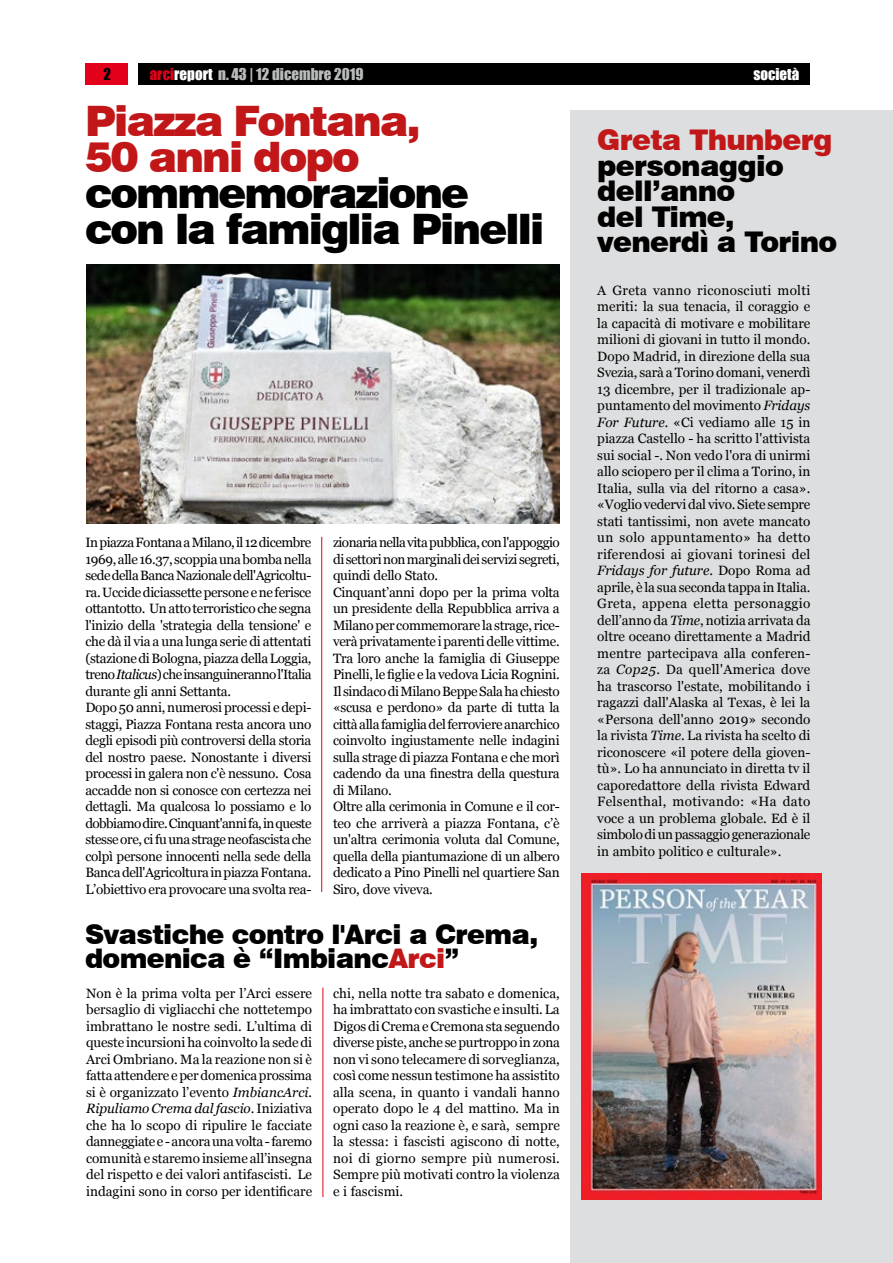
<style>
.page{position:relative;width:893px;height:1263px;background:#fff}
.page>*{position:absolute;margin:0;border:0;box-sizing:border-box;transform-origin:0 0}
.t1{font:900 42px/36px "Swiss 721 BT";letter-spacing:-.045em;color:#000}
.t2{font:900 42px/36px "Swiss 721 BT";letter-spacing:-.045em;color:#c11718}
.t3{font:900 28.5px/25.5px "Swiss 721 BT";letter-spacing:-.025em;color:#000}
.t4{font:900 28.5px "Swiss 721 BT";letter-spacing:-.025em;color:#c11718}
.t5{font:900 27px/24px "Swiss 721 BT";letter-spacing:-.025em;color:#000}
.t6{font:15px "Impact";color:#b9bbbc}
.t7{font:15px "Impact";color:#fff}
.t8{font:15px "Impact";color:#000}
.t9{font:13.5px/16.5px "Georgia";letter-spacing:-.02em;color:#000;text-align:justify}
.s1{color:#e2001a}
.s2{color:#fff}
.s3{font-style:italic}
.s4{color:#c11718}
</style>
<div class="page">
<div style="left:85px;top:64px;width:43px;height:21px;background:#e2001a"></div>
<div style="left:138px;top:64px;width:672px;height:21px;background:#000"></div>
<div style="left:570px;top:111px;width:323px;height:1152px;background:#dddedf"></div>
<hr style="left:321px;top:537px;width:1px;height:355px;background:#e2001a">
<hr style="left:323px;top:988px;width:1px;height:209px;background:#e2001a">
<img style="left:86px;top:264px;width:474px;height:259px">
<img style="left:581px;top:874px;width:241px;height:325px">
<p class="t8" style="left:104px;top:62px;width:9px">2</p>
<p class="t6" style="left:150px;top:62px;width:215px"><span class="s1">arci</span><span class="s2">report</span> n. 43 | 12 dicembre 2019</p>
<p class="t7" style="left:753px;top:62px;width:48px">società</p>
<h1 class="t2" style="left:85px;top:103px;width:337px">Piazza Fontana,<br>50 anni dopo</h1>
<h1 class="t1" style="left:85px;top:175px;width:461px">commemorazione con la famiglia Pinelli</h1>
<h2 class="t4" style="left:597px;top:123px;width:237px">Greta Thunberg</h2>
<h2 class="t3" style="left:597px;top:153px;width:241px">personaggio dell’anno<br>del Time, venerdì a Torino</h2>
<p class="t9" style="left:597px;top:282px;width:215px">A Greta vanno riconosciuti molti meriti: la sua tenacia, il coraggio e la capacità di motivare e mobilitare milioni di giovani in tutto il mondo.<br>Dopo Madrid, in direzione della sua Svezia, sarà a Torino domani, venerdì 13 dicembre, per il tradizionale ap&shy;puntamento del movimento <span class="s3">Fridays For Future.</span> «Ci vediamo alle 15 in piazza Castello - ha scritto l'attivista sui social -. Non vedo l'ora di unirmi allo sciopero per il clima a Torino, in Italia, sulla via del ritorno a casa». «Voglio vedervi dal vivo. Siete sempre stati tantissimi, non avete mancato un solo appuntamento» ha detto riferendosi ai giovani torinesi del <span class="s3">Fridays for future</span>. Dopo Roma ad aprile, è la sua seconda tappa in Italia.<br>Greta, appena eletta personaggio dell’anno da <span class="s3">Time</span>, notizia arrivata da oltre oceano direttamente a Madrid mentre partecipava alla conferen&shy;za <span class="s3">Cop25</span>. Da quell'America dove ha trascorso l'estate, mobilitando i ragazzi dall'Alaska al Texas, è lei la «Persona dell'anno 2019» secondo la rivista <span class="s3">Time</span>. La rivista ha scelto di riconoscere «il potere della gioven&shy;tù». Lo ha annunciato in diretta tv il caporedattore della rivista Edward Felsenthal, motivando: «Ha dato voce a un problema globale. Ed è il simbolo di un passaggio generazionale in ambito politico e culturale».</p>
<p class="t9" style="left:85px;top:534px;width:228px;text-align:left">In piazza Fontana a Milano, il 12 dicembre 1969, alle 16.37, scoppia una bomba nella sede della Banca Nazionale dell'Agricoltu&shy;ra. Uccide diciassette persone e ne ferisce ottantotto. Un atto terroristico che segna l'inizio della 'strategia della tensione' e che dà il via a una lunga serie di attentati (stazione di Bologna, piazza della Loggia, treno <span class="s3">Italicus</span>) che insanguineranno l'Italia durante gli anni Settanta.<br>Dopo 50 anni, numerosi processi e depi&shy;staggi, Piazza Fontana resta ancora uno degli episodi più controversi della storia del nostro paese. Nonostante i diversi processi in galera non c'è nessuno. Cosa accadde non si conosce con certezza nei dettagli. Ma qualcosa lo possiamo e lo dobbiamo dire. Cinquant'anni fa, in queste stesse ore, ci fu una strage neofascista che colpì persone innocenti nella sede della Banca dell'Agricoltura in piazza Fontana.<br>L’obiettivo era provocare una svolta rea-</p>
<p class="t9" style="left:333px;top:534px;width:228px;text-align:left">zionaria nella vita pubblica, con l'appoggio di settori non marginali dei servizi segreti, quindi dello Stato.<br>Cinquant’anni dopo per la prima volta un presidente della Repubblica arriva a Milano per commemorare la strage, rice&shy;verà privatamente i parenti delle vittime.<br>Tra loro anche la famiglia di Giuseppe Pinelli, le figlie e la vedova Licia Rognini.<br>Il sindaco di Milano Beppe Sala ha chiesto «scusa e perdono» da parte di tutta la città alla famiglia del ferroviere anarchico coinvolto ingiustamente nelle indagini sulla strage di piazza Fontana e che morì cadendo da una finestra della questura di Milano.<br>Oltre alla cerimonia in Comune e il cor&shy;teo che arriverà a piazza Fontana, c’è un'altra cerimonia voluta dal Comune, quella della piantumazione di un albero dedicato a Pino Pinelli nel quartiere San Siro, dove viveva.</p>
<h3 class="t5" style="left:85px;top:922px;width:455px">Svastiche contro l'Arci a Crema, domenica è “Imbianc<span class="s4">Arci</span>”</h3>
<p class="t9" style="left:86px;top:985px;width:228px">Non è la prima volta per l’Arci essere bersaglio di vigliacchi che nottetempo imbrattano le nostre sedi. L’ultima di queste incursioni ha coinvolto la sede di Arci Ombriano. Ma la reazione non si è fatta attendere e per domenica prossima si è organizzato l’evento <span class="s3">ImbiancArci.<br>Ripuliamo Crema dal fascio</span>. Iniziativa che ha lo scopo di ripulire le facciate danneggiate e - ancora una volta - faremo comunità e staremo insieme all’insegna del rispetto e dei valori antifascisti. Le indagini sono in corso per identificare</p>
<p class="t9" style="left:333px;top:985px;width:228px">chi, nella notte tra sabato e domenica, ha imbrattato con svastiche e insulti. La Digos di Crema e Cremona sta seguendo diverse piste, anche se purtroppo in zona non vi sono telecamere di sorveglianza, così come nessun testimone ha assistito alla scena, in quanto i vandali hanno operato dopo le 4 del mattino. Ma in ogni caso la reazione è, e sarà, sempre la stessa: i fascisti agiscono di notte, noi di giorno sempre più numerosi.<br>Sempre più motivati contro la violenza e i fascismi.</p>
</div>
